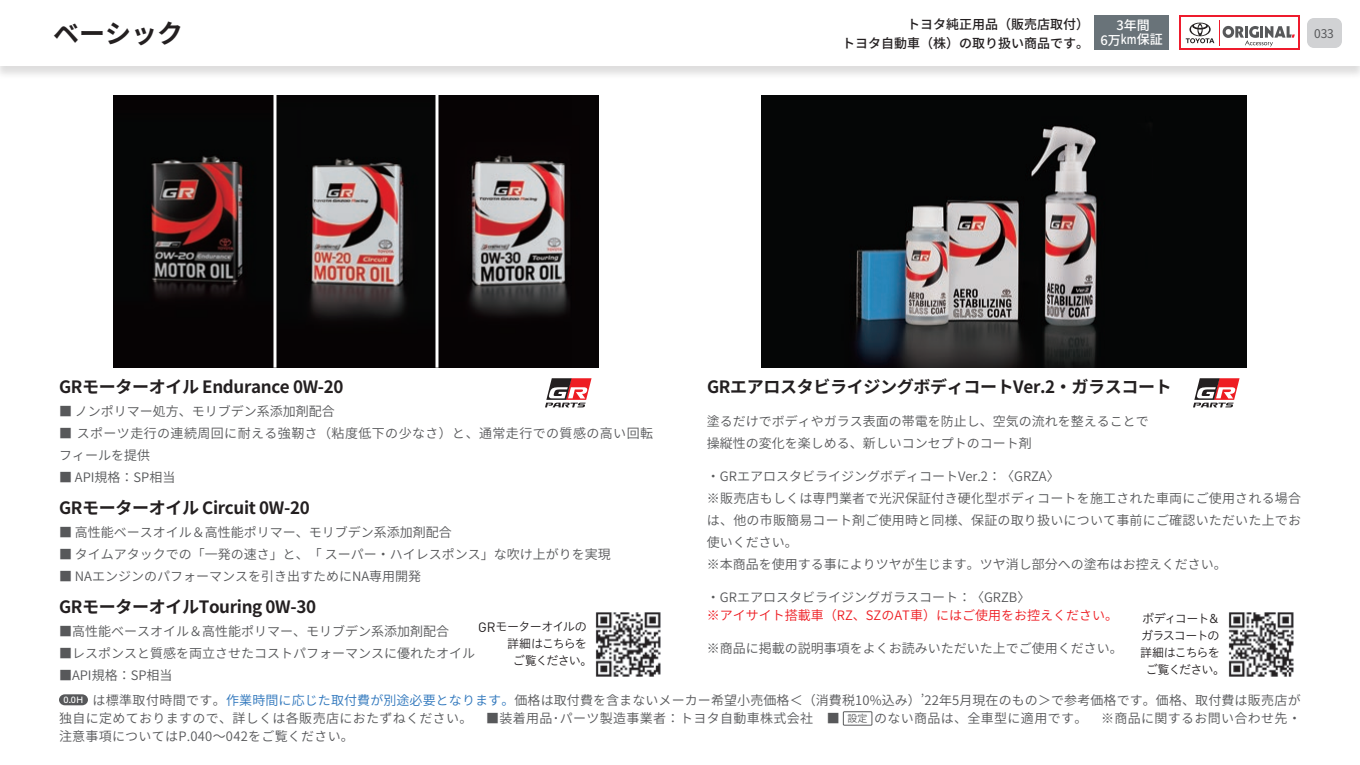
<style>
.page{position:relative;width:1360px;height:765px;background:#fff}
.page>*{position:absolute;margin:0;border:0;box-sizing:border-box;transform-origin:0 0}
.t1{font:700 26px "Noto Sans CJ Kjp";color:#231f20}
.t2{font:700 17px "Noto Sans CJ Kjp";letter-spacing:-.02em;color:#231f20}
.t3{font:600 13px/22px "Noto Sans CJ Kjp";color:#57585a}
.t4{font:600 13px/22px "Noto Sans CJ Kjp";letter-spacing:.03em;color:#57585a}
.t5{font:600 13px "Noto Sans CJ Kjp";color:#ee1d23}
.t6{font:500 13px/19px "Noto Sans CJ Kjp";color:#231f20;text-align:right}
.t7{font:500 13px/14.1px "Noto Sans CJ Kjp";color:#fff;text-align:center}
.t8{font:12px/17px "Hiragino UD Sans Std N W3";letter-spacing:-.075em;color:#231f20;text-align:center}
.t9{font:12px "Hiragino UD Sans Std N W3";letter-spacing:-.045em;color:#231f20}
.t10{font:12px "Noto Sans CJ Kjp";color:#57585a}
.s1{font-family:"DIN";font-size:13.4px}
.s2{color:#2e76bc}
.s3{font-size:10px}
</style>
<div class="page">
<img style="left:113px;top:95px;width:160px;height:273px">
<svg style="left:276px;top:95px;width:159px;height:273px;background:#342b2b"></svg>
<svg style="left:438px;top:95px;width:161px;height:273px;background:#332b2c"></svg>
<img style="left:761px;top:95px;width:486px;height:273px">
<svg style="left:1193px;top:378px;width:47px;height:29px"></svg>
<svg style="left:545px;top:378px;width:47px;height:29px"></svg>
<img style="left:595px;top:612px;width:66px;height:65px">
<img style="left:1228px;top:612px;width:66px;height:65px">
<div style="left:0;top:0;width:1360px;height:80px;background:#231f20;opacity:.15"></div>
<div style="left:0;top:0;width:1360px;height:66px;background:#fff"></div>
<svg style="left:59px;top:694px;width:29px;height:11px"></svg>
<div style="left:843px;top:711px;width:29px;height:14px;border:1px solid #57585a"></div>
<div style="left:1307px;top:18px;width:35px;height:30px;background:#d1d2d4;border-radius:7px"></div>
<div style="left:1094px;top:15px;width:75px;height:35px;background:#697379"></div>
<div style="left:1179px;top:16px;width:121px;height:34px;background:linear-gradient(to right,#ee1b2d,#ee1b2d)"></div>
<div style="left:1181px;top:18px;width:117px;height:30px;background:#fff"></div>
<svg style="left:1186px;top:20px;width:109px;height:27px"></svg>
<h1 class="t1" style="left:53px;top:19px;width:131px">ベーシック</h1>
<p class="t6" style="left:842px;top:15px;width:248px">トヨタ純正用品（販売店取付）<br>トヨタ自動車（株）の取り扱い商品です。</p>
<p class="t7" style="left:1101px;top:19px;width:64px">3年間<br>6万km保証</p>
<p class="t10" style="left:1314px;top:26px;width:21px">033</p>
<h2 class="t2" style="left:59px;top:377px;width:286px">GRモーターオイル Endurance 0W-20</h2>
<h2 class="t2" style="left:707px;top:377px;width:466px">GRエアロスタビライジングボディコートVer.2・ガラスコート</h2>
<p class="t3" style="left:59px;top:401px;width:277px">■ ノンポリマー処方、モリブデン系添加剤配合</p>
<p class="t4" style="left:59px;top:423px;width:596px">■ スポーツ走行の連続周回に耐える強靭さ（粘度低下の少なさ）と、通常走行での質感の高い回転フィールを提供</p>
<p class="t3" style="left:59px;top:467px;width:118px">■ API規格：SP相当</p>
<h2 class="t2" style="left:59px;top:498px;width:252px">GRモーターオイル Circuit 0W-20</h2>
<p class="t3" style="left:59px;top:522px;width:394px">■ 高性能ベースオイル＆高性能ポリマー、モリブデン系添加剤配合</p>
<p class="t3" style="left:59px;top:544px;width:553px">■ タイムアタックでの「一発の速さ」と、「 スーパー・ハイレスポンス」な吹け上がりを実現</p>
<p class="t3" style="left:59px;top:566px;width:364px">■ NAエンジンのパフォーマンスを引き出すためにNA専用開発</p>
<h2 class="t2" style="left:59px;top:597px;width:259px">GRモーターオイルTouring 0W-30</h2>
<p class="t3" style="left:59px;top:621px;width:391px">■高性能ベースオイル＆高性能ポリマー、モリブデン系添加剤配合</p>
<p class="t3" style="left:59px;top:643px;width:417px">■レスポンスと質感を両立させたコストパフォーマンスに優れたオイル</p>
<p class="t3" style="left:59px;top:665px;width:115px">■API規格：SP相当</p>
<p class="t3" style="left:707px;top:411px;width:444px">塗るだけでボディやガラス表面の帯電を防止し、空気の流れを整えることで操縦性の変化を楽しめる、新しいコンセプトのコート剤</p>
<p class="t3" style="left:707px;top:466px;width:596px">・GRエアロスタビライジングボディコートVer.2：〈GRZA〉<br>※販売店もしくは専門業者で光沢保証付き硬化型ボディコートを施工された車両にご使用される場合は、他の市販簡易コート剤ご使用時と同様、保証の取り扱いについて事前にご確認いただいた上でお使いください。<br>※本商品を使用する事によりツヤが生じます。ツヤ消し部分への塗布はお控えください。</p>
<p class="t3" style="left:707px;top:587px;width:325px">・GRエアロスタビライジングガラスコート：〈GRZB〉</p>
<p class="t5" style="left:707px;top:608px;width:413px">※アイサイト搭載車（RZ、SZのAT車）にはご使用をお控えください。</p>
<p class="t3" style="left:707px;top:638px;width:418px">※商品に掲載の説明事項をよくお読みいただいた上でご使用ください。</p>
<p class="t8" style="left:1140px;top:609px;width:87px">ボディコート＆ガラスコートの詳細はこちらをご覧ください。</p>
<p class="t9" style="left:478px;top:618px;width:110px"><span class="s1">GR</span>モーターオイルの</p>
<p class="t8" style="left:507px;top:635px;width:81px">詳細はこちらを</p>
<p class="t8" style="left:513px;top:652px;width:81px">ご覧ください。</p>
<p class="t3" style="left:59px;top:691px;width:1244px;line-height:18px;text-align:justify;text-indent:5px"><sup>0.0H</sup> は標準取付時間です。<span class="s2">作業時間に応じた取付費が別途必要となります。</span>価格は取付費を含まないメーカー希望小売価格＜（消費税10%込み）’22年5月現在のもの＞で参考価格です。価格、取付費は販売店が独自に定めておりますので、詳しくは各販売店におたずねください。　■装着用品･パーツ製造事業者：トヨタ自動車株式会社　■ <span class="s3">設定</span> のない商品は、全車型に適用です。　※商品に関するお問い合わせ先・注意事項についてはP.040～042をご覧ください。</p>
</div>
